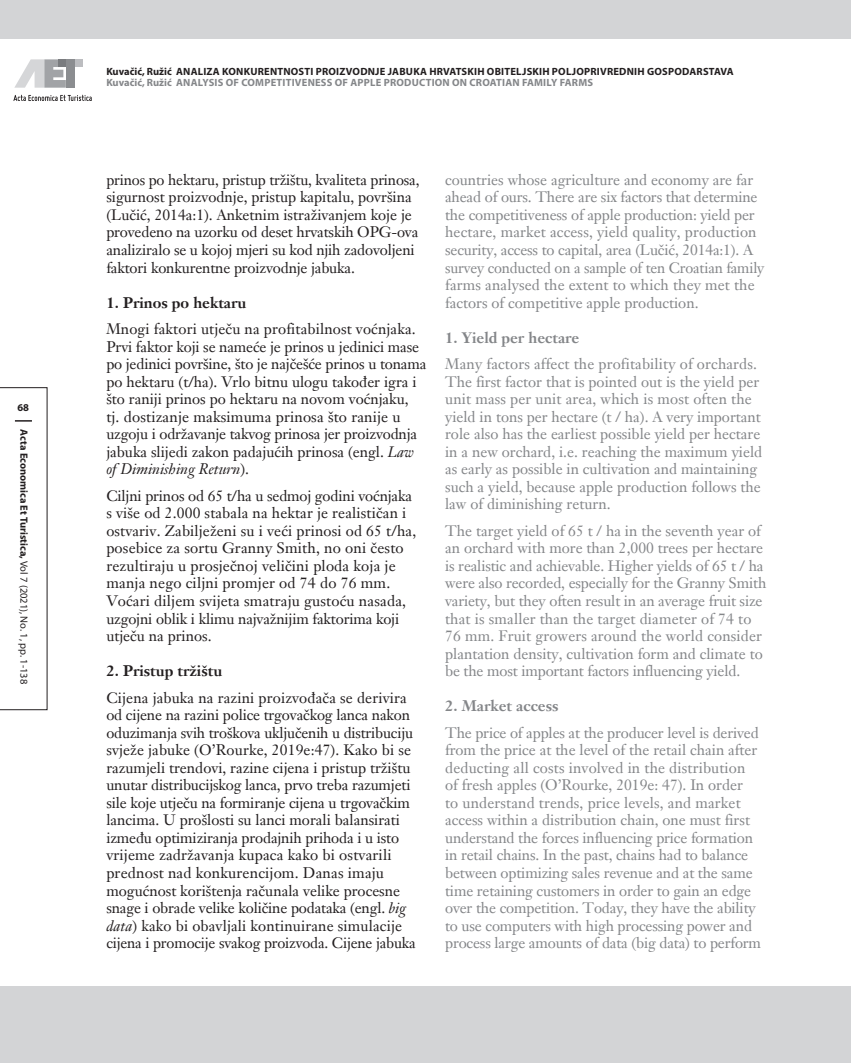
<style>
.page{position:relative;width:851px;height:1063px;background:#fff}
.page>*{position:absolute;margin:0;border:0;box-sizing:border-box;transform-origin:0 0}
.t1{font:15px/17.5px "Janson HR";color:#848689}
.t2{font:15px/17.5px "Janson HR";color:#231f20}
.t3{font:700 15px "Janson HR";color:#231f20}
.t4{font:700 15px "Janson HR";color:#848689}
.t5{font:700 10.5px "Myriad Pro";letter-spacing:.02em;color:#231f20}
.t6{font:700 10.5px "Myriad Pro";letter-spacing:.02em;color:#848689}
.t7{font:700 10.5px "Myriad Pro";color:#231f20}
.s1{font-weight:400}
.s2{font-style:italic}
</style>
<div class="page">
<div style="left:0;top:0;width:850px;height:38px;background:#d3d4d6"></div>
<div style="left:0;top:986px;width:850px;height:77px;background:#d3d4d6"></div>
<svg style="left:0;top:387px;width:47px;height:323px"></svg>
<svg style="left:14px;top:59px;width:52px;height:29px"></svg>
<div style="left:66px;top:59px;width:9px;height:29px;background:#8b8d90"></div>
<div style="left:58px;top:59px;width:8px;height:8px;background:#7a7c7f"></div>
<div style="left:75px;top:59px;width:7px;height:8px;background:#bcbdc0"></div>
<svg style="left:13px;top:95px;width:79px;height:6px"></svg>
<p class="t5" style="left:17px;top:401px;width:13px">68</p>
<p class="t7" style="left:31px;top:429px;width:256px;rotate:90deg">Acta Economica Et Turistica, <span class="s1">Vol 7 (2021), No. 1, pp. 1-138</span></p>
<p class="t5" style="left:106px;top:64px;width:628px">Kuvačić, Ružić ANALIZA KONKURENTNOSTI PROIZVODNJE JABUKA HRVATSKIH OBITELJSKIH POLJOPRIVREDNIH GOSPODARSTAVA</p>
<p class="t6" style="left:106px;top:76px;width:488px">Kuvačić, Ružić ANALYSIS OF COMPETITIVENESS OF APPLE PRODUCTION ON CROATIAN FAMILY FARMS</p>
<p class="t2" style="left:106px;top:171px;width:314px">prinos po hektaru, pristup tržištu, kvaliteta prinosa, sigurnost proizvodnje, pristup kapitalu, površina (Lučić, 2014a:1). Anketnim istraživanjem koje je provedeno na uzorku od deset hrvatskih OPG-ova analiziralo se u kojoj mjeri su kod njih zadovoljeni faktori konkurentne proizvodnje jabuka.</p>
<p class="t3" style="left:106px;top:293px;width:142px">1. Prinos po hektaru</p>
<p class="t2" style="left:106px;top:320px;width:321px">Mnogi faktori utječu na profitabilnost voćnjaka.<br>Prvi faktor koji se nameće je prinos u jedinici mase po jedinici površine, što je najčešće prinos u tonama po hektaru (t/ha). Vrlo bitnu ulogu također igra i što raniji prinos po hektaru na novom voćnjaku,<br>tj. dostizanje maksimuma prinosa što ranije u uzgoju i održavanje takvog prinosa jer proizvodnja jabuka slijedi zakon padajućih prinosa (engl. <span class="s2">Law of Diminishing Return</span>).</p>
<p class="t2" style="left:106px;top:487px;width:311px">Ciljni prinos od 65 t/ha u sedmoj godini voćnjaka s više od 2.000 stabala na hektar je realističan i ostvariv. Zabilježeni su i veći prinosi od 65 t/ha, posebice za sortu Granny Smith, no oni često rezultiraju u prosječnoj veličini ploda koja je manja nego ciljni promjer od 74 do 76 mm.<br>Voćari diljem svijeta smatraju gustoću nasada, uzgojni oblik i klimu najvažnijim faktorima koji utječu na prinos.</p>
<p class="t3" style="left:106px;top:661px;width:117px">2. Pristup tržištu</p>
<p class="t2" style="left:106px;top:688px;width:311px">Cijena jabuka na razini proizvođača se derivira od cijene na razini police trgovačkog lanca nakon oduzimanja svih troškova uključenih u distribuciju svježe jabuke (O’Rourke, 2019e:47). Kako bi se razumjeli trendovi, razine cijena i pristup tržištu unutar distribucijskog lanca, prvo treba razumjeti sile koje utječu na formiranje cijena u trgovačkim lancima. U prošlosti su lanci morali balansirati između optimiziranja prodajnih prihoda i u isto vrijeme zadržavanja kupaca kako bi ostvarili prednost nad konkurencijom. Danas imaju mogućnost korištenja računala velike procesne snage i obrade velike količine podataka (engl. <span class="s2">big data</span>) kako bi obavljali kontinuirane simulacije cijena i promocije svakog proizvoda. Cijene jabuka</p>
<p class="t1" style="left:445px;top:171px;width:320px">countries whose agriculture and economy are far ahead of ours. There are six factors that determine the competitiveness of apple production: yield per hectare, market access, yield quality, production security, access to capital, area (Lučić, 2014a:1). A survey conducted on a sample of ten Croatian family farms analysed the extent to which they met the factors of competitive apple production.</p>
<p class="t4" style="left:445px;top:328px;width:136px">1. Yield per hectare</p>
<p class="t1" style="left:445px;top:355px;width:318px">Many factors affect the profitability of orchards.<br>The first factor that is pointed out is the yield per unit mass per unit area, which is most often the yield in tons per hectare (t / ha). A very important role also has the earliest possible yield per hectare in a new orchard, i.e. reaching the maximum yield as early as possible in cultivation and maintaining such a yield, because apple production follows the law of diminishing return.</p>
<p class="t1" style="left:445px;top:522px;width:323px">The target yield of 65 t / ha in the seventh year of an orchard with more than 2,000 trees per hectare is realistic and achievable. Higher yields of 65 t / ha were also recorded, especially for the Granny Smith variety, but they often result in an average fruit size that is smaller than the target diameter of 74 to 76 mm. Fruit growers around the world consider plantation density, cultivation form and climate to be the most important factors influencing yield.</p>
<p class="t4" style="left:445px;top:696px;width:115px">2. Market access</p>
<p class="t1" style="left:445px;top:723px;width:317px">The price of apples at the producer level is derived from the price at the level of the retail chain after deducting all costs involved in the distribution of fresh apples (O’Rourke, 2019e: 47). In order<br>to understand trends, price levels, and market access within a distribution chain, one must first understand the forces influencing price formation in retail chains. In the past, chains had to balance between optimizing sales revenue and at the same time retaining customers in order to gain an edge over the competition. Today, they have the ability to use computers with high processing power and process large amounts of data (big data) to perform</p>
</div>
